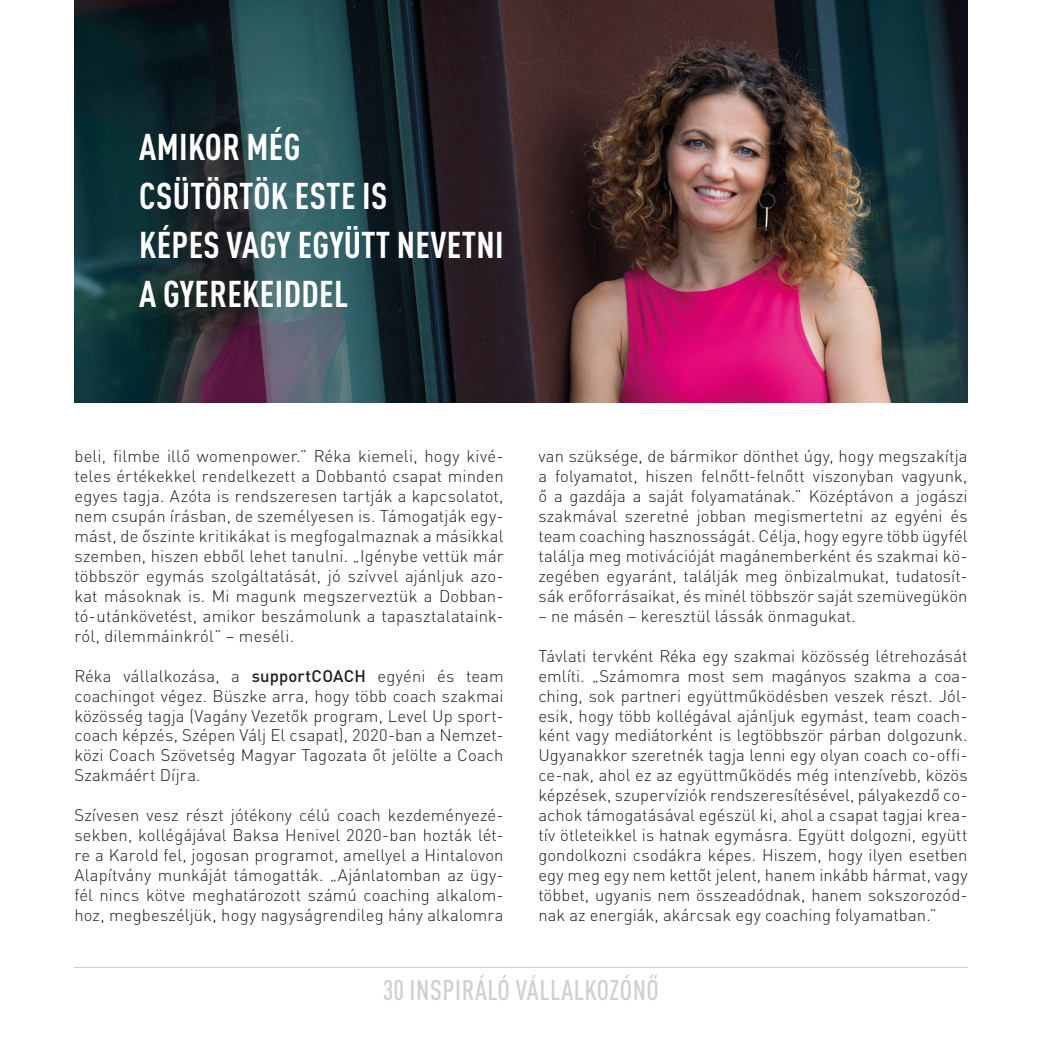
<style>
.page{position:relative;width:1042px;height:1042px;background:#fff}
.page>*{position:absolute;margin:0;border:0;box-sizing:border-box;transform-origin:0 0}
.t1{font:700 condensed 36.75px/49px "DIN Pro";letter-spacing:.01em;color:#fff}
.t2{font:500 condensed 28px "DIN Pro";letter-spacing:.02em;color:#d0d0d0}
.t3{font:300 16.62px/19.9px "DIN Pro";letter-spacing:.01em;color:#1d1d1b;text-align:justify}
.s1{font-weight:500}
</style>
<div class="page">
<hr style="left:74px;top:967px;width:893px;height:1px;background:#d0d0d0">
<img style="left:74px;top:0;width:893px;height:402px">
<h1 class="t1" style="left:139px;top:125px;width:366px">AMIKOR MÉG<br>CSÜTÖRTÖK ESTE IS<br>KÉPES VAGY EGYÜTT NEVETNI<br>A GYEREKEIDDEL</h1>
<p class="t3" style="left:74px;top:448px;width:431px">beli, filmbe illő womenpower.” Réka kiemeli, hogy kivé&shy;teles értékekkel rendelkezett a Dobbantó csapat minden egyes tagja. Azóta is rendszeresen tartják a kapcsolatot, nem csupán írásban, de személyesen is. Támogatják egy&shy;mást, de őszinte kritikákat is megfogalmaznak a másikkal szemben, hiszen ebből lehet tanulni. „Igénybe vettük már többször egymás szolgáltatását, jó szívvel ajánljuk azo&shy;kat másoknak is. Mi magunk megszerveztük a Dobban&shy;tó-utánkövetést, amikor beszámolunk a tapasztalataink&shy;ról, dilemmáinkról” – meséli.</p>
<p class="t3" style="left:74px;top:668px;width:431px">Réka vállalkozása, a <span class="s1">supportCOACH</span> egyéni és team coach in got végez. Büszke arra, hogy több coach szakmai közösség tagja (Vagány Vezetők program, Level Up sport&shy;coach képzés, Szépen Válj El csapat), 2020-ban a Nemzet&shy;közi Coach Szövetség Magyar Tagozata őt jelölte a Coach Szakmáért Díjra.</p>
<p class="t3" style="left:74px;top:807px;width:431px">Szívesen vesz részt jótékony célú coach kezdeményezé&shy;sekben, kollégájával Baksa Henivel 2020-ban hozták lét&shy;re a Karold fel, jogosan programot, amellyel a Hintalovon Alapítvány munkáját támogatták. „Ajánlatomban az ügy&shy;fél nincs kötve meghatározott számú coaching alkalom&shy;hoz, megbeszéljük, hogy nagyságrendileg hány alkalomra</p>
<p class="t3" style="left:538px;top:448px;width:431px">van szüksége, de bármikor dönthet úgy, hogy megszakítja a folyamatot, hiszen felnőtt-felnőtt viszonyban vagyunk, ő a gazdája a saját folyamatának.” Középtávon a jogászi szakmával szeretné jobban megismertetni az egyéni és team coaching hasznosságát. Célja, hogy egyre több ügyfél találja meg motivációját magánemberként és szakmai kö&shy;zegében egyaránt, találják meg önbizalmukat, tudatosít&shy;sák erőforrásaikat, és minél többször saját szemüvegükön</p>
<p class="t3" style="left:538px;top:608px;width:319px">– ne másén – keresztül lássák önmagukat.</p>
<p class="t3" style="left:538px;top:648px;width:431px">Távlati tervként Réka egy szakmai közösség létrehozását említi. „Számomra most sem magányos szakma a coa&shy;ching, sok partneri együttműködésben veszek részt. Jól&shy;esik, hogy több kollégával ajánljuk egymást, team coach&shy;ként vagy mediátorként is legtöbbször párban dolgozunk.<br>Ugyanakkor szeretnék tagja lenni egy olyan coach co-offi&shy;ce-nak, ahol ez az együttműködés még intenzívebb, közös képzések, szupervíziók rendszeresítésével, pályakezdő co&shy;achok támogatásával egészül ki, ahol a csapat tagjai krea&shy;tív ötleteikkel is hatnak egymásra. Együtt dolgozni, együtt gondolkozni csodákra képes. Hiszem, hogy ilyen esetben egy meg egy nem kettőt jelent, hanem inkább hármat, vagy többet, ugyanis nem összeadódnak, hanem sokszorozód&shy;nak az energiák, akárcsak egy coaching folyamatban.”</p>
<h2 class="t2" style="left:383px;top:980px;width:278px">30 INSPIRÁLÓ VÁLLALKOZÓNŐ</h2>
</div>
